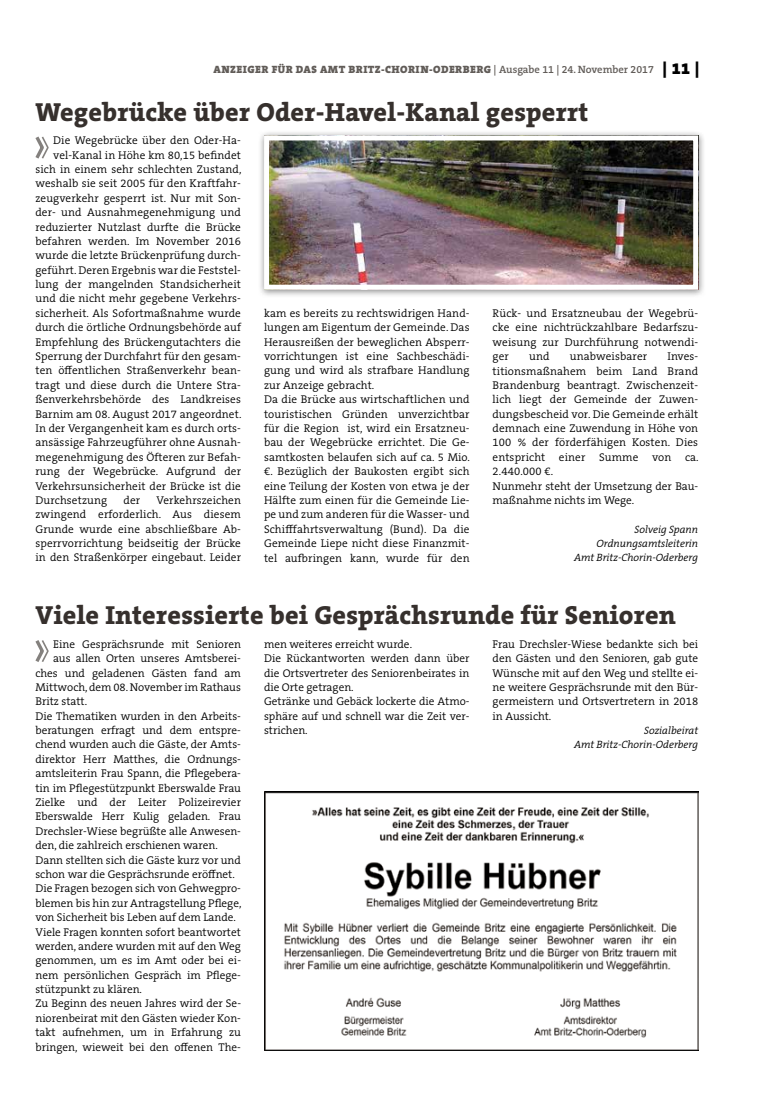
<style>
.page{position:relative;width:762px;height:1117px;background:#fff}
.page>*{position:absolute;margin:0;border:0;box-sizing:border-box;transform-origin:0 0}
.t1{font:800 26.25px "The Serif B W8";letter-spacing:.01em;color:#36302d}
.t2{font:300 11.25px/14.4px "The Serif B W4";letter-spacing:.01em;color:#000;text-align:justify}
.t3{font:italic 300 10.62px/14.4px "The Serif B W4";color:#000;text-align:right}
.t4{font:900 10.62px "The Serif B W9";letter-spacing:.045em;color:#615c58}
.s1{font-family:"The Serif B W6";font-weight:600}
.s2{font-size:16.25px;color:#000}
</style>
<div class="page">
<svg style="left:35px;top:136px;width:14px;height:23px"></svg>
<svg style="left:35px;top:640px;width:14px;height:22px"></svg>
<img style="left:264px;top:791px;width:434px;height:259px">
<div style="left:258px;top:130px;width:448px;height:167px;background:#000;opacity:.45"></div>
<img style="left:270px;top:141px;width:422px;height:143px">
<div style="left:264px;top:135px;width:434px;height:155px;border:5px solid #fff"></div>
<p class="t4" style="left:213px;top:63px;width:487px">ANZEIGER FÜR DAS AMT BRITZ-CHORIN-ODERBERG <span class="s1">| Ausgabe 11 | 24. November 2017</span> <span class="s2">| 11 |</span></p>
<h1 class="t1" style="left:35px;top:94px;width:554px">Wegebrücke über Oder-Havel-Kanal gesperrt</h1>
<p class="t2" style="left:53px;top:133px;width:189px">Die Wegebrücke über den Oder-Ha-</p>
<p class="t2" style="left:53px;top:148px;width:189px">vel-Kanal in Höhe km 80,15 befindet</p>
<p class="t2" style="left:35px;top:162px;width:208px">sich in einem sehr schlechten Zustand,</p>
<p class="t2" style="left:35px;top:176px;width:207px">weshalb sie seit 2005 für den Kraftfahr-</p>
<p class="t2" style="left:35px;top:191px;width:207px">zeugverkehr gesperrt ist. Nur mit Son-</p>
<p class="t2" style="left:35px;top:205px;width:207px">der- und Ausnahmegenehmigung und</p>
<p class="t2" style="left:35px;top:219px;width:207px">reduzierter Nutzlast durfte die Brücke</p>
<p class="t2" style="left:35px;top:234px;width:207px">befahren werden. Im November 2016</p>
<p class="t2" style="left:35px;top:248px;width:207px">wurde die letzte Brückenprüfung durch-</p>
<p class="t2" style="left:35px;top:263px;width:207px">geführt. Deren Ergebnis war die Feststel-</p>
<p class="t2" style="left:35px;top:277px;width:207px">lung der mangelnden Standsicherheit</p>
<p class="t2" style="left:35px;top:291px;width:207px">und die nicht mehr gegebene Verkehrs-</p>
<p class="t2" style="left:35px;top:306px;width:207px">sicherheit. Als Sofortmaßnahme wurde</p>
<p class="t2" style="left:35px;top:320px;width:207px">durch die örtliche Ordnungsbehörde auf</p>
<p class="t2" style="left:35px;top:334px;width:207px">Empfehlung des Brückengutachters die</p>
<p class="t2" style="left:35px;top:349px;width:207px">Sperrung der Durchfahrt für den gesam-</p>
<p class="t2" style="left:35px;top:363px;width:207px">ten öffentlichen Straßenverkehr bean-</p>
<p class="t2" style="left:35px;top:378px;width:207px">tragt und diese durch die Untere Stra-</p>
<p class="t2" style="left:35px;top:392px;width:207px">ßenverkehrsbehörde des Landkreises</p>
<p class="t2" style="left:35px;top:406px;width:207px">Barnim am 08. August 2017 angeordnet.</p>
<p class="t2" style="left:35px;top:421px;width:207px">In der Vergangenheit kam es durch orts-</p>
<p class="t2" style="left:35px;top:435px;width:207px">ansässige Fahrzeugführer ohne Ausnah-</p>
<p class="t2" style="left:35px;top:449px;width:207px">megenehmigung des Öfteren zur Befah-</p>
<p class="t2" style="left:35px;top:464px;width:207px">rung der Wegebrücke. Aufgrund der</p>
<p class="t2" style="left:35px;top:478px;width:207px">Verkehrsunsicherheit der Brücke ist die</p>
<p class="t2" style="left:35px;top:493px;width:73px">Durchsetzung</p>
<p class="t2" style="left:124px;top:493px;width:18px">der</p>
<p class="t2" style="left:264px;top:306px;width:207px;text-align:left">kam es bereits zu rechtswidrigen Hand&shy;lungen am Eigentum der Gemeinde. Das Herausreißen der beweglichen Absperr&shy;vorrichtungen ist eine Sachbeschädi&shy;gung und wird als strafbare Handlung zur Anzeige gebracht.<br>Da die Brücke aus wirtschaftlichen und touristischen Gründen unverzichtbar für die Region ist, wird ein Ersatzneu&shy;bau der Wegebrücke errichtet. Die Ge&shy;samtkosten belaufen sich auf ca. 5 Mio. €. Bezüglich der Baukosten ergibt sich eine Teilung der Kosten von etwa je der Hälfte zum einen für die Gemeinde Lie&shy;pe und zum anderen für die Wasser- und Schifffahrtsverwaltung (Bund). Da die Gemeinde Liepe nicht diese Finanzmit&shy;tel aufbringen kann, wurde für den</p>
<p class="t2" style="left:493px;top:306px;width:207px">Rück- und Ersatzneubau der Wegebrü&shy;cke eine nichtrückzahlbare Bedarfszu&shy;weisung zur Durchführung notwendi&shy;ger</p>
<p class="t2" style="left:529px;top:349px;width:22px">und</p>
<p class="t2" style="left:570px;top:349px;width:79px">unabweisbarer</p>
<p class="t2" style="left:493px;top:349px;width:207px;text-align:left;text-indent:175px">Inves&shy;titionsmaßnahem beim Land Brand<br>Brandenburg beantragt. Zwischenzeit&shy;lich liegt der Gemeinde der Zuwen&shy;dungsbescheid vor. Die Gemeinde erhält demnach eine Zuwendung in Höhe von<br>100 % der förderfähigen Kosten. Dies entspricht einer Summe von ca.<br>2.440.000 €.<br>Nunmehr steht der Umsetzung der Bau&shy;maßnahme nichts im Wege.</p>
<p class="t3" style="left:574px;top:522px;width:125px">Solveig Spann<br>Ordnungsamtsleiterin<br>Amt Britz-Chorin-Oderberg</p>
<p class="t2" style="left:35px;top:493px;width:207px;text-indent:121px">Verkehrszeichen zwingend erforderlich. Aus diesem Grunde wurde eine abschließbare Ab&shy;sperrvorrichtung beidseitig der Brücke in den Straßenkörper eingebaut. Leider</p>
<h1 class="t1" style="left:35px;top:597px;width:642px">Viele Interessierte bei Gesprächsrunde für Senioren</h1>
<p class="t2" style="left:53px;top:636px;width:189px">Eine Gesprächsrunde mit Senioren</p>
<p class="t2" style="left:53px;top:651px;width:189px">aus allen Orten unseres Amtsberei-</p>
<p class="t2" style="left:35px;top:665px;width:207px">ches und geladenen Gästen fand am</p>
<p class="t2" style="left:35px;top:679px;width:207px">Mittwoch, dem 08. November im Rathaus</p>
<p class="t2" style="left:35px;top:694px;width:53px">Britz statt.</p>
<p class="t2" style="left:35px;top:708px;width:207px">Die Thematiken wurden in den Arbeits-</p>
<p class="t2" style="left:35px;top:723px;width:207px">beratungen erfragt und dem entspre-</p>
<p class="t2" style="left:35px;top:737px;width:207px">chend wurden auch die Gäste, der Amts-</p>
<p class="t2" style="left:35px;top:751px;width:207px">direktor Herr Matthes, die Ordnungs-</p>
<p class="t2" style="left:35px;top:766px;width:207px">amtsleiterin Frau Spann, die Pflegebera-</p>
<p class="t2" style="left:35px;top:780px;width:207px">tin im Pflegestützpunkt Eberswalde Frau</p>
<p class="t2" style="left:35px;top:794px;width:207px">Zielke und der Leiter Polizeirevier</p>
<p class="t2" style="left:35px;top:809px;width:207px">Eberswalde Herr Kulig geladen. Frau</p>
<p class="t2" style="left:35px;top:823px;width:207px">Drechsler-Wiese begrüßte alle Anwesen-</p>
<p class="t2" style="left:35px;top:838px;width:184px">den, die zahlreich erschienen waren.</p>
<p class="t2" style="left:35px;top:852px;width:207px">Dann stellten sich die Gäste kurz vor und</p>
<p class="t2" style="left:35px;top:866px;width:201px">schon war die Gesprächsrunde eröffnet.</p>
<p class="t2" style="left:35px;top:881px;width:207px">Die Fragen bezogen sich von Gehwegpro-</p>
<p class="t2" style="left:35px;top:895px;width:207px">blemen bis hin zur Antragstellung Pflege,</p>
<p class="t2" style="left:35px;top:909px;width:202px">von Sicherheit bis Leben auf dem Lande.</p>
<p class="t2" style="left:35px;top:924px;width:207px">Viele Fragen konnten sofort beantwortet</p>
<p class="t2" style="left:35px;top:938px;width:207px">werden, andere wurden mit auf den Weg</p>
<p class="t2" style="left:35px;top:953px;width:207px">genommen, um es im Amt oder bei ei-</p>
<p class="t2" style="left:35px;top:967px;width:207px">nem persönlichen Gespräch im Pflege-</p>
<p class="t2" style="left:35px;top:981px;width:108px">stützpunkt zu klären.</p>
<p class="t2" style="left:35px;top:996px;width:207px">Zu Beginn des neuen Jahres wird der Se-</p>
<p class="t2" style="left:35px;top:1010px;width:207px">niorenbeirat mit den Gästen wieder Kon-</p>
<p class="t2" style="left:35px;top:1024px;width:207px">takt aufnehmen, um in Erfahrung zu</p>
<p class="t2" style="left:35px;top:1039px;width:207px">bringen, wieweit bei den offenen The-</p>
<p class="t2" style="left:264px;top:636px;width:207px;text-align:left">men weiteres erreicht wurde.<br>Die Rückantworten werden dann über die Ortsvertreter des Seniorenbeirates in die Orte getragen.<br>Getränke und Gebäck lockerte die Atmo&shy;sphäre auf und schnell war die Zeit ver&shy;strichen.</p>
<p class="t2" style="left:493px;top:636px;width:207px">Frau Drechsler-Wiese bedankte sich bei den Gästen und den Senioren, gab gute Wünsche mit auf den Weg und stellte ei&shy;ne weitere Gesprächsrunde mit den Bür&shy;germeistern und Ortsvertretern in 2018 in Aussicht.</p>
<p class="t3" style="left:574px;top:723px;width:125px">Sozialbeirat<br>Amt Britz-Chorin-Oderberg</p>
</div>
